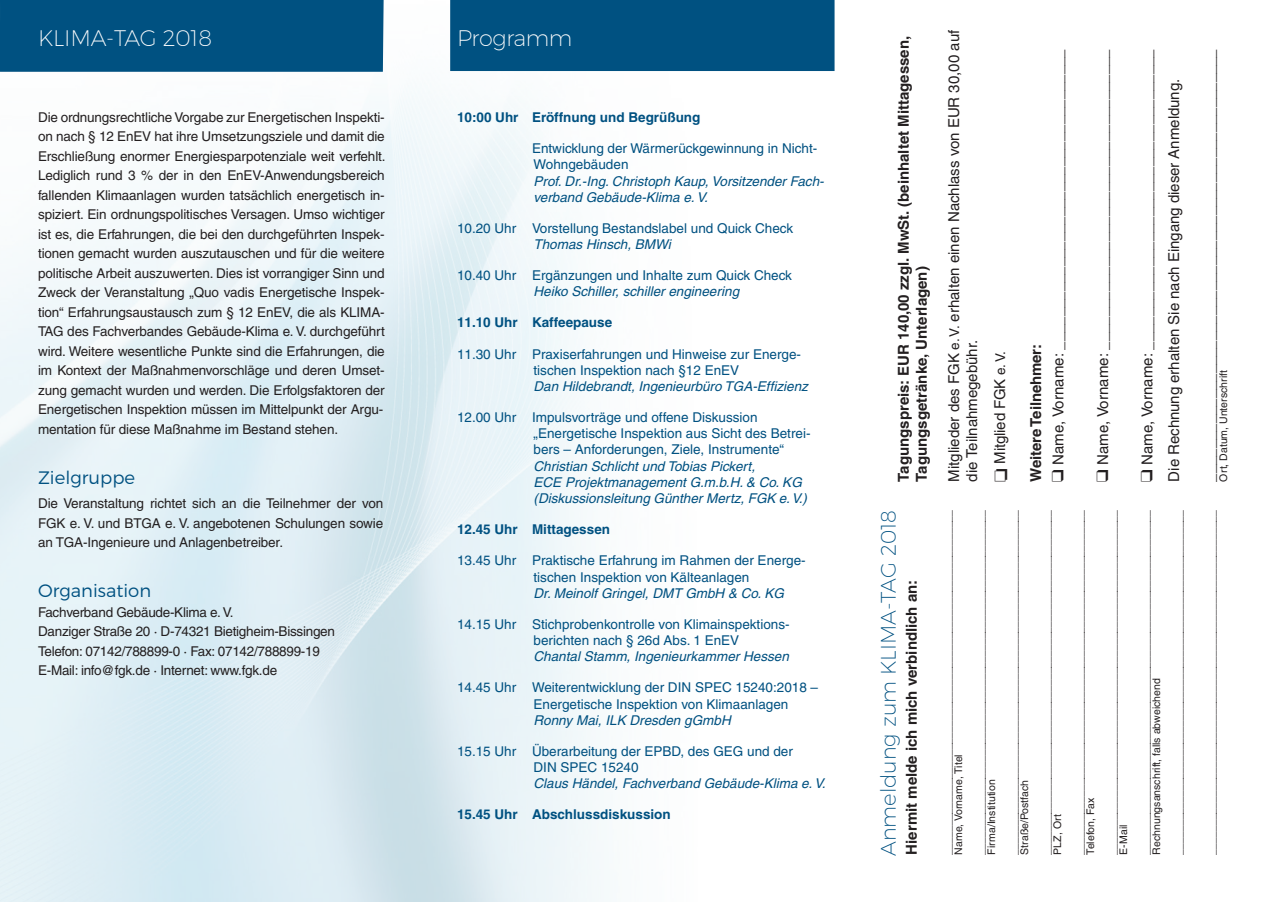
<style>
.page{position:relative;width:1272px;height:902px;background:#fff}
.page>*{position:absolute;margin:0;border:0;box-sizing:border-box;transform-origin:0 0}
.t1{font:200 22.5px "Montserrat";letter-spacing:-.015em;color:#fff}
.t2{font:200 21px "Montserrat";color:#005181}
.t3{font:300 18px "Montserrat";color:#005181}
.t4{font:15px/18px "Helvetica";color:#231f20}
.t5{font:700 15px/18px "Helvetica";color:#231f20}
.t6{font:13.5px/19.5px "Helvetica";letter-spacing:-.01em;color:#231f20}
.t7{font:13.5px/16.2px "Helvetica";color:#005181}
.t8{font:italic 13.5px/16.2px "Helvetica";color:#005181}
.t9{font:700 13.5px "Helvetica";color:#005181}
.t10{font:10.5px/10.5px "Helvetica";color:#231f20}
.s1{font-size:13.5px}
</style>
<div class="page">
<img style="left:0;top:71px;width:601px;height:830px">
<div style="left:450px;top:0;width:384px;height:71px;background:#005181"></div>
<div style="left:0;top:0;width:384px;height:72px;background:#005181"></div>
<h1 class="t1" style="left:38px;top:25px;width:175px">KLIMA-TAG 2018</h1>
<p class="t6" style="left:38px;top:107px;width:349px">Die ordnungsrechtliche Vorgabe zur Energetischen Inspekti&shy;on nach § 12 EnEV hat ihre Umsetzungsziele und damit die Erschließung enormer Energiesparpotenziale weit verfehlt.<br>Lediglich rund 3 % der in den EnEV-Anwendungsbereich fallenden Klimaanlagen wurden tatsächlich energetisch in&shy;spiziert. Ein ordnungspolitisches Versagen. Umso wichtiger ist es, die Erfahrungen, die bei den durchgeführten Inspek&shy;tionen gemacht wurden auszutauschen und für die weitere politische Arbeit auszuwerten. Dies ist vorrangiger Sinn und Zweck der Veranstaltung „Quo vadis Energetische Inspek&shy;tion“ Erfahrungsaustausch zum § 12 EnEV, die als KLIMA-TAG des Fachverbandes Gebäude-Klima e. V. durchgeführt wird. Weitere wesentliche Punkte sind die Erfahrungen, die im Kontext der Maßnahmenvorschläge und deren Umset&shy;zung gemacht wurden und werden. Die Erfolgsfaktoren der Energetischen Inspektion müssen im Mittelpunkt der Argu&shy;mentation für diese Maßnahme im Bestand stehen.</p>
<h3 class="t3" style="left:38px;top:464px;width:98px">Zielgruppe</h3>
<p class="t6" style="left:38px;top:493px;width:347px;text-align:justify">Die Veranstaltung richtet sich an die Teilnehmer der von FGK e. V. und BTGA e. V. angebotenen Schulungen sowie an TGA-Ingenieure und Anlagenbetreiber.</p>
<h3 class="t3" style="left:38px;top:576px;width:115px">Organisation</h3>
<p class="t6" style="left:38px;top:602px;width:298px">Fachverband Gebäude-Klima e. V.<br>Danziger Straße 20 · D-74321 Bietigheim-Bissingen Telefon: 07142/788899-0 · Fax: 07142/788899-19<br>E-Mail: info@fgk.de · Internet: www.fgk.de</p>
<h1 class="t1" style="left:457px;top:24px;width:117px">Programm</h1>
<p class="t9" style="left:457px;top:109px;width:245px">10:00 Uhr Eröffnung und Begrüßung</p>
<p class="t7" style="left:532px;top:140px;width:287px">Entwicklung der Wärmerückgewinnung in Nicht-<br>Wohngebäuden</p>
<p class="t8" style="left:533px;top:173px;width:292px">Prof. Dr.-Ing. Christoph Kaup, Vorsitzender Fach&shy;verband Gebäude-Klima e. V.</p>
<p class="t7" style="left:457px;top:220px;width:338px">10.20 Uhr Vorstellung Bestandslabel und Quick Check</p>
<p class="t8" style="left:533px;top:236px;width:139px">Thomas Hinsch, BMWi</p>
<p class="t7" style="left:457px;top:267px;width:336px">10.40 Uhr Ergänzungen und Inhalte zum Quick Check</p>
<p class="t8" style="left:533px;top:283px;width:207px">Heiko Schiller, schiller engineering</p>
<p class="t9" style="left:457px;top:314px;width:157px">11.10 Uhr Kaffeepause</p>
<p class="t7" style="left:533px;top:345px;width:269px;text-indent:-77px">11.30 Uhr Praxiserfahrungen und Hinweise zur Energe&shy;tischen Inspektion nach §12 EnEV</p>
<p class="t8" style="left:533px;top:378px;width:276px">Dan Hildebrandt, Ingenieurbüro TGA-Effizienz</p>
<p class="t7" style="left:533px;top:409px;width:278px;text-indent:-77px">12.00 Uhr Impulsvorträge und offene Diskussion „Energetische Inspektion aus Sicht des Betrei&shy;bers – Anforderungen, Ziele, Instrumente“</p>
<p class="t8" style="left:533px;top:458px;width:275px">Christian Schlicht und Tobias Pickert,<br>ECE Projektmanagement G.m.b.H. &amp; Co. KG (Diskussionsleitung Günther Mertz, FGK e. V.)</p>
<p class="t9" style="left:457px;top:521px;width:155px">12.45 Uhr Mittagessen</p>
<p class="t7" style="left:533px;top:552px;width:274px;text-indent:-77px">13.45 Uhr Praktische Erfahrung im Rahmen der Energe&shy;tischen Inspektion von Kälteanlagen</p>
<p class="t8" style="left:533px;top:584px;width:252px">Dr. Meinolf Gringel, DMT GmbH &amp; Co. KG</p>
<p class="t7" style="left:533px;top:616px;width:257px;text-indent:-77px">14.15 Uhr Stichprobenkontrolle von Klimainspektions&shy;berichten nach § 26d Abs. 1 EnEV</p>
<p class="t8" style="left:533px;top:648px;width:257px">Chantal Stamm, Ingenieurkammer Hessen</p>
<p class="t7" style="left:533px;top:679px;width:286px;text-indent:-77px">14.45 Uhr Weiterentwicklung der DIN SPEC 15240:2018 –<br>Energetische Inspektion von Klimaanlagen</p>
<p class="t8" style="left:533px;top:711px;width:199px">Ronny Mai, ILK Dresden gGmbH</p>
<p class="t7" style="left:533px;top:743px;width:261px;text-indent:-77px">15.15 Uhr Überarbeitung der EPBD, des GEG und der<br>DIN SPEC 15240</p>
<p class="t8" style="left:533px;top:775px;width:293px">Claus Händel, Fachverband Gebäude-Klima e. V.</p>
<p class="t9" style="left:457px;top:806px;width:215px">15.45 Uhr Abschlussdiskussion</p>
<p class="t5" style="left:894px;top:481px;width:447px;rotate:-90deg">Tagungspreis: EUR 140,00 zzgl. MwSt. (beinhaltet Mittagessen,<br>Tagungsgetränke, Unterlagen)</p>
<p class="t4" style="left:944px;top:481px;width:453px;rotate:-90deg">Mitglieder des FGK <span class="s1">e. V.</span> erhalten einen Nachlass von EUR 30,00 auf die Teilnahmegebühr.</p>
<p class="t4" style="left:990px;top:463px;width:113px;rotate:-90deg">Mitglied FGK <span class="s1">e. V.</span></p>
<p class="t5" style="left:1026px;top:481px;width:139px;rotate:-90deg">Weitere Teilnehmer:</p>
<p class="t4" style="left:1049px;top:481px;width:433px;rotate:-90deg">❑ Name, Vorname: ____________________________________</p>
<p class="t4" style="left:1093px;top:481px;width:433px;rotate:-90deg">❑ Name, Vorname: ____________________________________</p>
<p class="t4" style="left:1133px;top:481px;width:433px;line-height:26.5px;rotate:-90deg">❑ Name, Vorname: ____________________________________<br>Die Rechnung erhalten Sie nach Eingang dieser Anmeldung.</p>
<p class="t4" style="left:1200px;top:481px;width:434px;rotate:-90deg">____________________________________________________</p>
<p class="t10" style="left:1217px;top:481px;width:113px;rotate:-90deg">Ort, Datum, Unterschrift</p>
<h2 class="t2" style="left:875px;top:855px;width:347px;rotate:-90deg">Anmeldung zum KLIMA-TAG 2018</h2>
<p class="t5" style="left:902px;top:854px;width:276px;rotate:-90deg">Hiermit melde ich mich verbindlich an:</p>
<p class="t10" style="left:942px;top:854px;width:346px;rotate:-90deg">___________________________________________________________<br>Name, Vorname, Titel</p>
<p class="t10" style="left:975px;top:854px;width:346px;rotate:-90deg">___________________________________________________________<br>Firma/Institution</p>
<p class="t10" style="left:1008px;top:854px;width:346px;rotate:-90deg">___________________________________________________________<br>Straße/Postfach</p>
<p class="t10" style="left:1041px;top:854px;width:346px;rotate:-90deg">___________________________________________________________<br>PLZ, Ort</p>
<p class="t10" style="left:1074px;top:854px;width:346px;rotate:-90deg">___________________________________________________________<br>Telefon, Fax</p>
<p class="t10" style="left:1107px;top:854px;width:346px;rotate:-90deg">___________________________________________________________<br>E-Mail</p>
<p class="t10" style="left:1140px;top:854px;width:346px;rotate:-90deg">___________________________________________________________<br>Rechnungsanschrift, falls abweichend</p>
<p class="t10" style="left:1173px;top:854px;width:346px;rotate:-90deg">___________________________________________________________</p>
<p class="t10" style="left:1206px;top:854px;width:346px;rotate:-90deg">___________________________________________________________</p>
</div>
